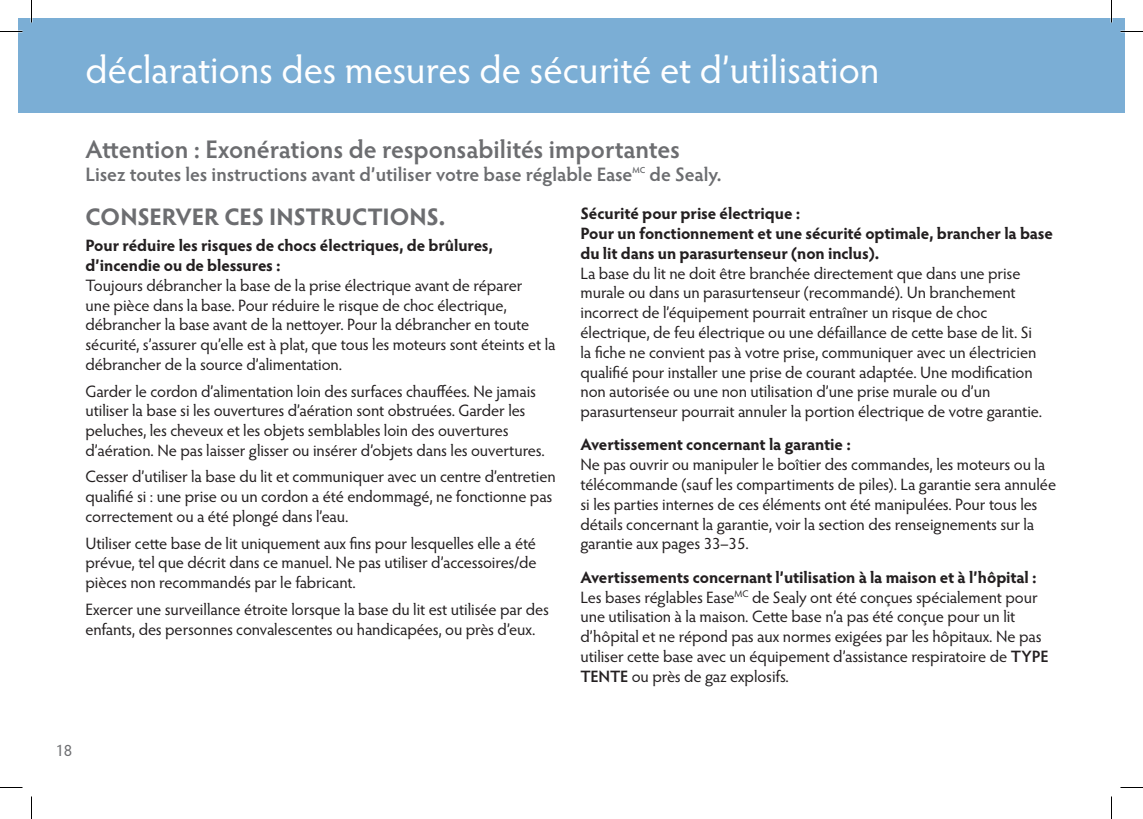
<style>
.page{position:relative;width:1143px;height:819px;background:#fff}
.page>*{position:absolute;margin:0;border:0;box-sizing:border-box;transform-origin:0 0}
.t1{font:39px "Hypatia Sans Pro";letter-spacing:-.005em;color:#fff}
.t2{font:600 25.5px "Hypatia Sans Pro";color:#6c6d70}
.t3{font:700 24px "Hypatia Sans Pro";letter-spacing:-.01em;color:#6c6d70}
.t4{font:600 19.5px "Hypatia Sans Pro";letter-spacing:-.005em;color:#6c6d70}
.t5{font:16.5px/19.8px "Hypatia Sans Pro";letter-spacing:-.01em;color:#231f20}
.t6{font:700 16.5px/19.8px "Hypatia Sans Pro";letter-spacing:-.005em;color:#231f20}
.t7{font:16.5px "Hypatia Sans Pro";color:#6c6d70}
.t8{font:600 8.7px "Hypatia Sans Pro";color:#6c6d70}
.s1{font-weight:700}
.s2{font-weight:600}
</style>
<div class="page">
<div style="left:18px;top:18px;width:1107px;height:94px;background:#7baed5"></div>
<svg style="left:0;top:31px;width:22px;height:1px"></svg>
<svg style="left:1120px;top:31px;width:23px;height:1px"></svg>
<svg style="left:0;top:787px;width:22px;height:1px"></svg>
<svg style="left:1120px;top:787px;width:23px;height:1px"></svg>
<svg style="left:31px;top:0;width:1px;height:22px"></svg>
<svg style="left:31px;top:796px;width:1px;height:23px"></svg>
<svg style="left:1111px;top:0;width:1px;height:22px"></svg>
<svg style="left:1111px;top:796px;width:1px;height:23px"></svg>
<h1 class="t1" style="left:86px;top:43px;width:795px">déclarations des mesures de sécurité et d’utilisation</h1>
<h2 class="t2" style="left:86px;top:132px;width:596px">Attention : Exonérations de responsabilités importantes</h2>
<p class="t4" style="left:86px;top:161px;width:549px">Lisez toutes les instructions avant d’utiliser votre base réglable Ease</p>
<p class="t8" style="left:633px;top:164px;width:14px">MC</p>
<p class="t4" style="left:650px;top:161px;width:74px">de Sealy.</p>
<h3 class="t3" style="left:86px;top:199px;width:361px">CONSERVER CES INSTRUCTIONS.</h3>
<p class="t6" style="left:86px;top:235px;width:409px">Pour réduire les risques de chocs électriques, de brûlures, d’incendie ou de blessures :</p>
<p class="t5" style="left:86px;top:275px;width:472px">Toujours débrancher la base de la prise électrique avant de réparer<br>une pièce dans la base. Pour réduire le risque de choc électrique, débrancher la base avant de la nettoyer. Pour la débrancher en toute sécurité, s’assurer qu’elle est à plat, que tous les moteurs sont éteints et la débrancher de la source d’alimentation.</p>
<p class="t5" style="left:86px;top:380px;width:461px">Garder le cordon d’alimentation loin des surfaces chauffées. Ne jamais utiliser la base si les ouvertures d’aération sont obstruées. Garder les peluches, les cheveux et les objets semblables loin des ouvertures d’aération. Ne pas laisser glisser ou insérer d’objets dans les ouvertures.</p>
<p class="t5" style="left:86px;top:466px;width:472px">Cesser d’utiliser la base du lit et communiquer avec un centre d’entretien qualifié si : une prise ou un cordon a été endommagé, ne fonctionne pas correctement ou a été plongé dans l’eau.</p>
<p class="t5" style="left:86px;top:533px;width:453px;text-align:justify">Utiliser cette base de lit uniquement aux fins pour lesquelles elle a été prévue, tel que décrit dans ce manuel. Ne pas utiliser d’accessoires/de pièces non recommandés par le fabricant.</p>
<p class="t5" style="left:86px;top:599px;width:465px">Exercer une surveillance étroite lorsque la base du lit est utilisée par des enfants, des personnes convalescentes ou handicapées, ou près d’eux.</p>
<p class="t6" style="left:580px;top:203px;width:474px">Sécurité pour prise électrique :<br>Pour un fonctionnement et une sécurité optimale, brancher la base du lit dans un parasurtenseur (non inclus).</p>
<p class="t5" style="left:581px;top:262px;width:463px">La base du lit ne doit être branchée directement que dans une prise murale ou dans un parasurtenseur (recommandé). Un branchement incorrect de l’équipement pourrait entraîner un risque de choc électrique, de feu électrique ou une défaillance de cette base de lit. Si la fiche ne convient pas à votre prise, communiquer avec un électricien qualifié pour installer une prise de courant adaptée. Une modification non autorisée ou une non utilisation d’une prise murale ou d’un parasurtenseur pourrait annuler la portion électrique de votre garantie.</p>
<p class="t6" style="left:581px;top:434px;width:272px">Avertissement concernant la garantie :</p>
<p class="t5" style="left:581px;top:454px;width:477px">Ne pas ouvrir ou manipuler le boîtier des commandes, les moteurs ou la télécommande (sauf les compartiments de piles). La garantie sera annulée si les parties internes de ces éléments ont été manipulées. Pour tous les détails concernant la garantie, voir la section des renseignements sur la garantie aux pages 33–35.</p>
<p class="t5" style="left:581px;top:567px;width:470px"><span class="s1">Avertissements concernant l’utilisation à la maison et à l’hôpital :<br></span>Les bases réglables Ease<sup>MC</sup> de Sealy ont été conçues spécialement pour une utilisation à la maison. Cette base n’a pas été conçue pour un lit d’hôpital et ne répond pas aux normes exigées par les hôpitaux. Ne pas utiliser cette base avec un équipement d’assistance respiratoire de <span class="s2">TYPE TENTE</span> ou près de gaz explosifs.</p>
<p class="t7" style="left:55px;top:740px;width:19px">18</p>
</div>
